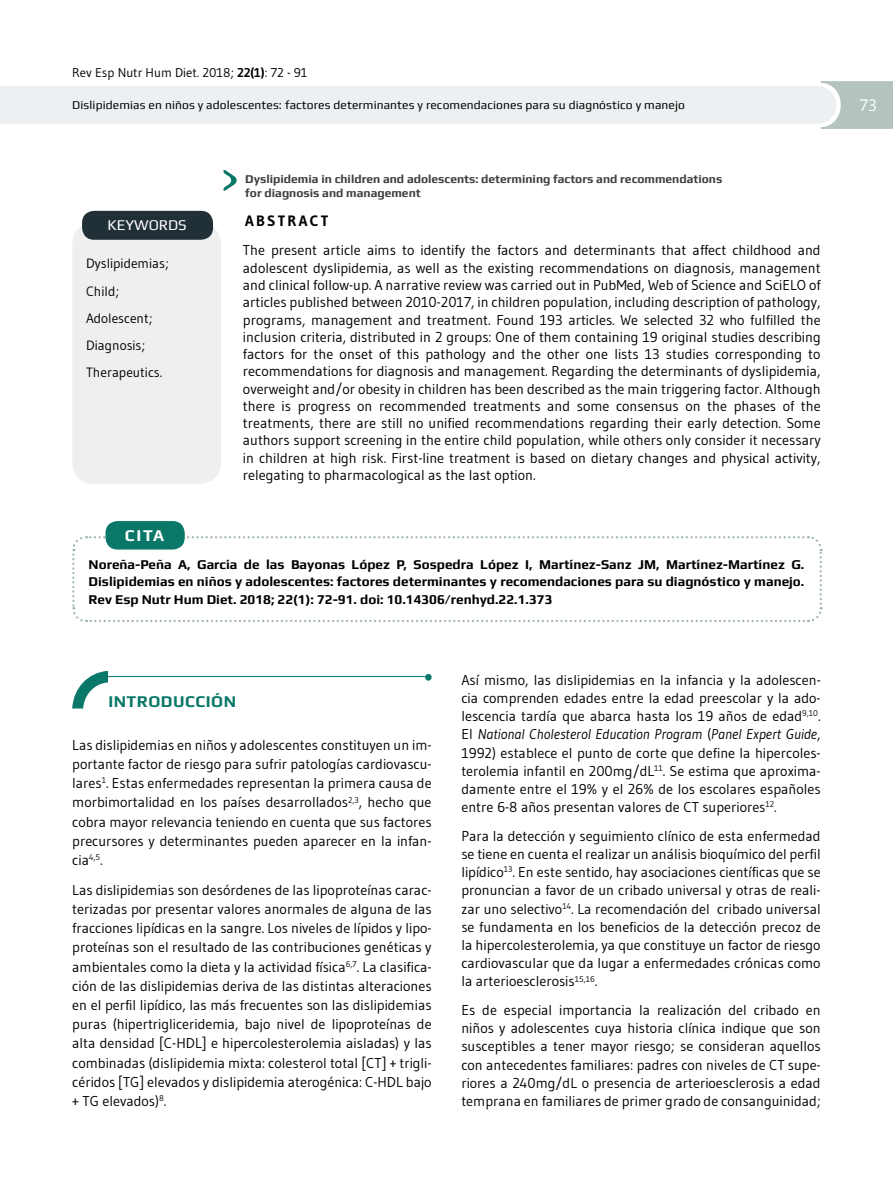
<style>
.page{position:relative;width:893px;height:1191px;background:#fff}
.page>*{position:absolute;margin:0;border:0;box-sizing:border-box;transform-origin:0 0}
.t1{font:700 16.5px "Play";letter-spacing:.03em;color:#0a7868}
.t2{font:700 16.5px "Play";color:#fff}
.t3{font:16.5px "Gudea";color:#fff}
.t4{font:15px "Play";color:#fff}
.t5{font:700 15px "Gudea";letter-spacing:.15em;color:#000}
.t6{font:14.25px/18.1px "Gudea";color:#000;text-align:justify}
.t7{font:700 13.5px/17.2px "Play";color:#000;text-align:justify}
.t8{font:13.5px/27.2px "Gudea";color:#000}
.t9{font:12.75px "Gudea";color:#000}
.t10{font:700 12px/14.4px "Play";color:#3e3d40}
.t11{font:12px "Play";letter-spacing:.01em;color:#000}
.s1{font-weight:700}
.s2{font-style:italic}
</style>
<div class="page">
<div style="left:72px;top:223px;width:149px;height:261px;background:#edf0ee;border-radius:21px"></div>
<div style="left:82px;top:211px;width:131px;height:29px;background:#213036;border-radius:12px"></div>
<svg style="left:223px;top:170px;width:14px;height:21px"></svg>
<svg style="left:0;top:81px;width:893px;height:48px"></svg>
<svg style="left:72px;top:536px;width:751px;height:86px"></svg>
<div style="left:105px;top:521px;width:80px;height:28px;background:#0a7868;border-radius:12px"></div>
<hr style="left:101px;top:676px;width:325px;height:1px;background:#0a7868">
<div style="left:425px;top:674px;width:7px;height:6px;background:#0a7868;border-radius:50%"></div>
<svg style="left:72px;top:671px;width:37px;height:38px"></svg>
<p class="t9" style="left:72px;top:65px;width:237px">Rev Esp Nutr Hum Diet. 2018; <span class="s1">22(1)</span>: 72 - 91</p>
<p class="t11" style="left:72px;top:97px;width:614px">Dislipidemias en niños y adolescentes: factores determinantes y recomendaciones para su diagnóstico y manejo</p>
<p class="t3" style="left:860px;top:95px;width:19px">73</p>
<p class="t4" style="left:108px;top:216px;width:81px">KEYWORDS</p>
<p class="t8" style="left:86px;top:250px;width:84px">Dyslipidemias;<br>Child;<br>Adolescent;<br>Diagnosis;<br>Therapeutics.</p>
<p class="t10" style="left:245px;top:171px;width:478px">Dyslipidemia in children and adolescents: determining factors and recommendations for diagnosis and management</p>
<p class="t5" style="left:245px;top:211px;width:85px">ABSTRACT</p>
<p class="t6" style="left:243px;top:242px;width:579px;line-height:17.2px">The present article aims to identify the factors and determinants that affect childhood and adolescent dyslipidemia, as well as the existing recommendations on diagnosis, management and clinical follow-up. A narrative review was carried out in PubMed, Web of Science and SciELO of articles published between 2010-2017, in children population, including description of pathology, programs, management and treatment. Found 193 articles. We selected 32 who fulfilled the inclusion criteria, distributed in 2 groups: One of them containing 19 original studies describing factors for the onset of this pathology and the other one lists 13 studies corresponding to recommendations for diagnosis and management. Regarding the determinants of dyslipidemia, overweight and/or obesity in children has been described as the main triggering factor. Although there is progress on recommended treatments and some consensus on the phases of the treatments, there are still no unified recommendations regarding their early detection. Some authors support screening in the entire child population, while others only consider it necessary in children at high risk. First-line treatment is based on dietary changes and physical activity, relegating to pharmacological as the last option.</p>
<p class="t2" style="left:125px;top:526px;width:41px">CITA</p>
<p class="t7" style="left:89px;top:555px;width:717px">Noreña-Peña A, García de las Bayonas López P, Sospedra López I, Martínez-Sanz JM, Martínez-Martínez G.<br>Dislipidemias en niños y adolescentes: factores determinantes y recomendaciones para su diagnóstico y manejo.<br>Rev Esp Nutr Hum Diet. 2018; 22(1): 72-91. doi: 10.14306/renhyd.22.1.373</p>
<p class="t1" style="left:108px;top:692px;width:129px">INTRODUCCIÓN</p>
<p class="t6" style="left:72px;top:735px;width:361px;line-height:19.2px">Las dislipidemias en niños y adolescentes constituyen un im&shy;portante factor de riesgo para sufrir patologías cardiovascu&shy;lares<sup>1</sup>. Estas enfermedades representan la primera causa de morbimortalidad en los países desarrollados<sup>2,3</sup>, hecho que cobra mayor relevancia teniendo en cuenta que sus factores precursores y determinantes pueden aparecer en la infan&shy;cia<sup>4,5</sup>.</p>
<p class="t6" style="left:72px;top:880px;width:361px;line-height:19.2px">Las dislipidemias son desórdenes de las lipoproteínas carac&shy;terizadas por presentar valores anormales de alguna de las fracciones lipídicas en la sangre. Los niveles de lípidos y lipo&shy;proteínas son el resultado de las contribuciones genéticas y ambientales como la dieta y la actividad física<sup>6,7</sup>. La clasifica&shy;ción de las dislipidemias deriva de las distintas alteraciones en el perfil lipídico, las más frecuentes son las dislipidemias puras (hipertrigliceridemia, bajo nivel de lipoproteínas de alta densidad [C-HDL] e hipercolesterolemia aisladas) y las combinadas (dislipidemia mixta: colesterol total [CT] + trigli&shy;céridos [TG] elevados y dislipidemia aterogénica: C-HDL bajo + TG elevados)<sup>8</sup>.</p>
<p class="t6" style="left:461px;top:670px;width:361px">Así mismo, las dislipidemias en la infancia y la adolescen&shy;cia comprenden edades entre la edad preescolar y la ado&shy;lescencia tardía que abarca hasta los 19 años de edad<sup>9,10</sup>.<br>El <span class="s2">National Cholesterol Education Program</span> (<span class="s2">Panel Expert Guide</span>, 1992) establece el punto de corte que define la hipercoles&shy;terolemia infantil en 200mg/dL<sup>11</sup>. Se estima que aproxima&shy;damente entre el 19% y el 26% de los escolares españoles entre 6-8 años presentan valores de CT superiores<sup>12</sup>.</p>
<p class="t6" style="left:461px;top:826px;width:361px">Para la detección y seguimiento clínico de esta enfermedad se tiene en cuenta el realizar un análisis bioquímico del perfil lipídico<sup>13</sup>. En este sentido, hay asociaciones científicas que se pronuncian a favor de un cribado universal y otras de reali&shy;zar uno selectivo<sup>14</sup>. La recomendación del cribado universal se fundamenta en los beneficios de la detección precoz de la hipercolesterolemia, ya que constituye un factor de riesgo cardiovascular que da lugar a enfermedades crónicas como la arterioesclerosis<sup>15,16</sup>.</p>
<p class="t6" style="left:461px;top:1000px;width:361px">Es de especial importancia la realización del cribado en niños y adolescentes cuya historia clínica indique que son susceptibles a tener mayor riesgo; se consideran aquellos con antecedentes familiares: padres con niveles de CT supe&shy;riores a 240mg/dL o presencia de arterioesclerosis a edad temprana en familiares de primer grado de consanguinidad;</p>
</div>
